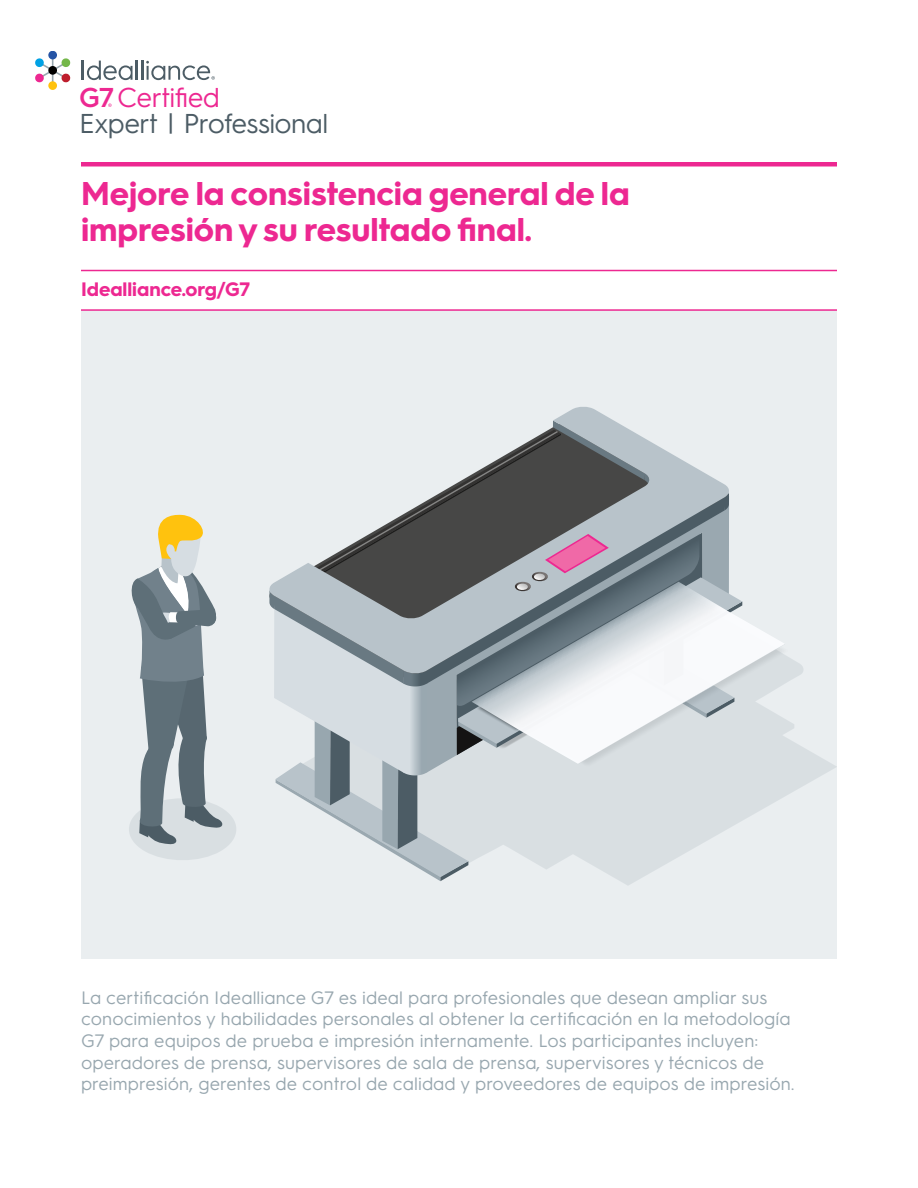
<style>
.page{position:relative;width:918px;height:1188px;background:#fff}
.page>*{position:absolute;margin:0;border:0;box-sizing:border-box;transform-origin:0 0}
.headline{font:700 33px/36px "Hurme Geometric Sans 3";color:#ed2891}
.t1{font:27.3px/26.5px "Hurme Geometric Sans 3";letter-spacing:-.03em;color:#4c5c65}
.t2{font:700 19.5px "Hurme Geometric Sans 3";color:#ed2891}
.t3{font:18px/21.6px "Hurme Geometric Sans 3";letter-spacing:.005em;color:#98a7af}
.s1{font-weight:600;color:#ed2891}
.s2{color:#ed2891}
</style>
<div class="page">
<div style="left:81px;top:310px;width:756px;height:648px;background:#eaeef0"></div>
<svg style="left:621px;top:658px;width:216px;height:227px"></svg>
<svg style="left:129px;top:514px;width:107px;height:346px"></svg>
<svg style="left:269px;top:420px;width:516px;height:461px"></svg>
<svg style="left:472px;top:582px;width:313px;height:182px"></svg>
<hr style="left:81px;top:270px;width:756px;height:1px;background:#ed2891">
<hr style="left:81px;top:309px;width:756px;height:2px;background:#ed2891">
<hr style="left:81px;top:162px;width:756px;height:4px;background:#ed2891">
<div style="left:48px;top:51px;width:9px;height:8px;background:#2654a5;border-radius:50%"></div>
<div style="left:48px;top:81px;width:9px;height:9px;background:#ffc20e;border-radius:50%"></div>
<svg style="left:35px;top:55px;width:36px;height:31px"></svg>
<div style="left:48px;top:66px;width:9px;height:9px;background:#000;border-radius:50%"></div>
<svg style="left:82px;top:61px;width:133px;height:19px"></svg>
<svg style="left:108px;top:103px;width:4px;height:4px"></svg>
<p class="t1" style="left:79px;top:82px;width:251px"><span class="s1">G7</span> <span class="s2">Certified<br></span>Expert | Professional</p>
<p class="headline" style="left:81px;top:173px;width:550px">Mejore la consistencia general de la impresión y su resultado final.</p>
<p class="t2" style="left:81px;top:276px;width:171px">Idealliance.org/G7</p>
<p class="t3" style="left:81px;top:986px;width:715px">La certificación Idealliance G7 es ideal para profesionales que desean ampliar sus conocimientos y habilidades personales al obtener la certificación en la metodología G7 para equipos de prueba e impresión internamente. Los participantes incluyen: operadores de prensa, supervisores de sala de prensa, supervisores y técnicos de preimpresión, gerentes de control de calidad y proveedores de equipos de impresión.</p>
</div>
